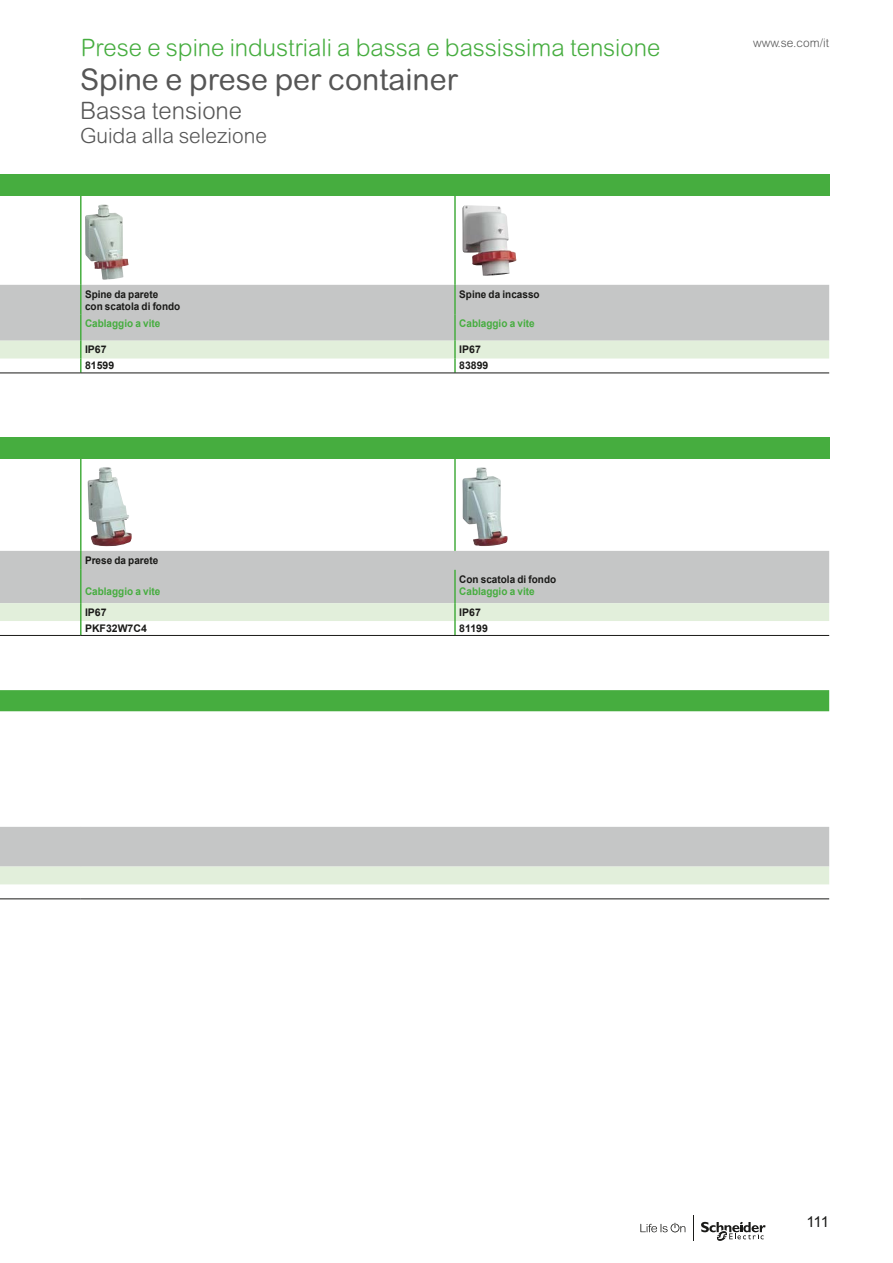
<style>
.page{position:relative;width:893px;height:1263px;background:#fff}
.page>*{position:absolute;margin:0;border:0;box-sizing:border-box;transform-origin:0 0}
._0_TitleLev1{font:30px "Arial Rounded MT Pro";color:#565656}
.t1{font:300 24px "Arial Rounded MT Std";color:#46ad3f}
._0_TitleLev2{font:300 24px "Arial Rounded MT Std";color:#565656}
._0_TitleLev3{font:300 21px "Arial Rounded MT Std";color:#565656}
.t2{font:15px "Arial";color:#1a1a18}
.t3{font:300 12px "Arial Rounded MT Pro";color:#565656}
.t4{font:700 10.5px/12px "Arial";color:#1a1a18;scale:.95 1}
.t5{font:700 10.5px "Arial";color:#46ad3f;scale:.95 1}
.t6{font:700 10.5px "Arial";color:#1a1a18}
</style>
<div class="page">
<div style="left:0;top:175px;width:829px;height:21px;background:#46ad3f"></div>
<div style="left:0;top:285px;width:829px;height:56px;background:#c5c6c6"></div>
<hr style="left:80px;top:196px;width:2px;height:89px;background:#46ad3f">
<hr style="left:454px;top:285px;width:2px;height:30px;background:#46ad3f">
<hr style="left:454px;top:315px;width:2px;height:26px;background:#46ad3f">
<hr style="left:454px;top:196px;width:2px;height:89px;background:#46ad3f">
<hr style="left:80px;top:285px;width:2px;height:30px;background:#46ad3f">
<hr style="left:80px;top:315px;width:2px;height:26px;background:#46ad3f">
<svg style="left:0;top:341px;width:829px;height:32px"></svg>
<hr style="left:0;top:373px;width:81px;height:1px;background:#1a1a18">
<hr style="left:81px;top:373px;width:374px;height:1px;background:#1a1a18">
<hr style="left:455px;top:373px;width:374px;height:1px;background:#1a1a18">
<img style="left:85px;top:204px;width:44px;height:76px">
<img style="left:462px;top:205px;width:55px;height:71px">
<div style="left:0;top:438px;width:829px;height:21px;background:#46ad3f"></div>
<hr style="left:80px;top:459px;width:2px;height:92px;background:#46ad3f">
<hr style="left:454px;top:459px;width:2px;height:92px;background:#46ad3f">
<svg style="left:0;top:551px;width:829px;height:84px"></svg>
<hr style="left:80px;top:570px;width:2px;height:33px;background:#46ad3f">
<hr style="left:454px;top:570px;width:2px;height:33px;background:#46ad3f">
<hr style="left:0;top:635px;width:81px;height:1px;background:#1a1a18">
<hr style="left:81px;top:635px;width:374px;height:1px;background:#1a1a18">
<hr style="left:455px;top:635px;width:374px;height:1px;background:#1a1a18">
<img style="left:87px;top:467px;width:45px;height:80px">
<img style="left:462px;top:467px;width:46px;height:79px">
<div style="left:0;top:690px;width:829px;height:21px;background:#46ad3f"></div>
<svg style="left:0;top:827px;width:829px;height:57px;background:#ced2cc"></svg>
<hr style="left:0;top:898px;width:81px;height:1px;background:#1a1a18">
<hr style="left:81px;top:898px;width:748px;height:1px;background:#1a1a18">
<svg style="left:640px;top:1223px;width:45px;height:9px"></svg>
<svg style="left:701px;top:1222px;width:65px;height:19px"></svg>
<svg style="left:693px;top:1215px;width:1px;height:26px"></svg>
<h2 class="t1" style="left:81px;top:33px;width:581px">Prese e spine industriali a bassa e bassissima tensione</h2>
<p class="_0_TitleLev1" style="left:80px;top:62px;width:379px">Spine e prese per container</p>
<p class="_0_TitleLev2" style="left:80px;top:97px;width:164px">Bassa tensione</p>
<p class="_0_TitleLev3" style="left:80px;top:123px;width:188px">Guida alla selezione</p>
<p class="t4" style="left:85px;top:288px;width:102px">Spine da parete<br>con scatola di fondo</p>
<p class="t4" style="left:459px;top:288px;width:86px">Spine da incasso</p>
<p class="t5" style="left:85px;top:317px;width:81px">Cablaggio a vite</p>
<p class="t5" style="left:459px;top:317px;width:81px">Cablaggio a vite</p>
<p class="t6" style="left:85px;top:343px;width:23px">IP67</p>
<p class="t6" style="left:459px;top:343px;width:23px">IP67</p>
<p class="t6" style="left:85px;top:358px;width:31px">81599</p>
<p class="t6" style="left:459px;top:358px;width:31px">83899</p>
<p class="t4" style="left:85px;top:554px;width:79px">Prese da parete</p>
<p class="t5" style="left:85px;top:584px;width:81px">Cablaggio a vite</p>
<p class="t4" style="left:459px;top:573px;width:104px">Con scatola di fondo</p>
<p class="t5" style="left:459px;top:584px;width:81px">Cablaggio a vite</p>
<p class="t6" style="left:85px;top:605px;width:23px">IP67</p>
<p class="t6" style="left:459px;top:605px;width:23px">IP67</p>
<p class="t6" style="left:85px;top:621px;width:63px">PKF32W7C4</p>
<p class="t6" style="left:459px;top:621px;width:30px">81199</p>
<p class="t3" style="left:753px;top:36px;width:77px">www.se.com/it</p>
<h3 class="t2" style="left:806px;top:1212px;width:24px">111</h3>
</div>
